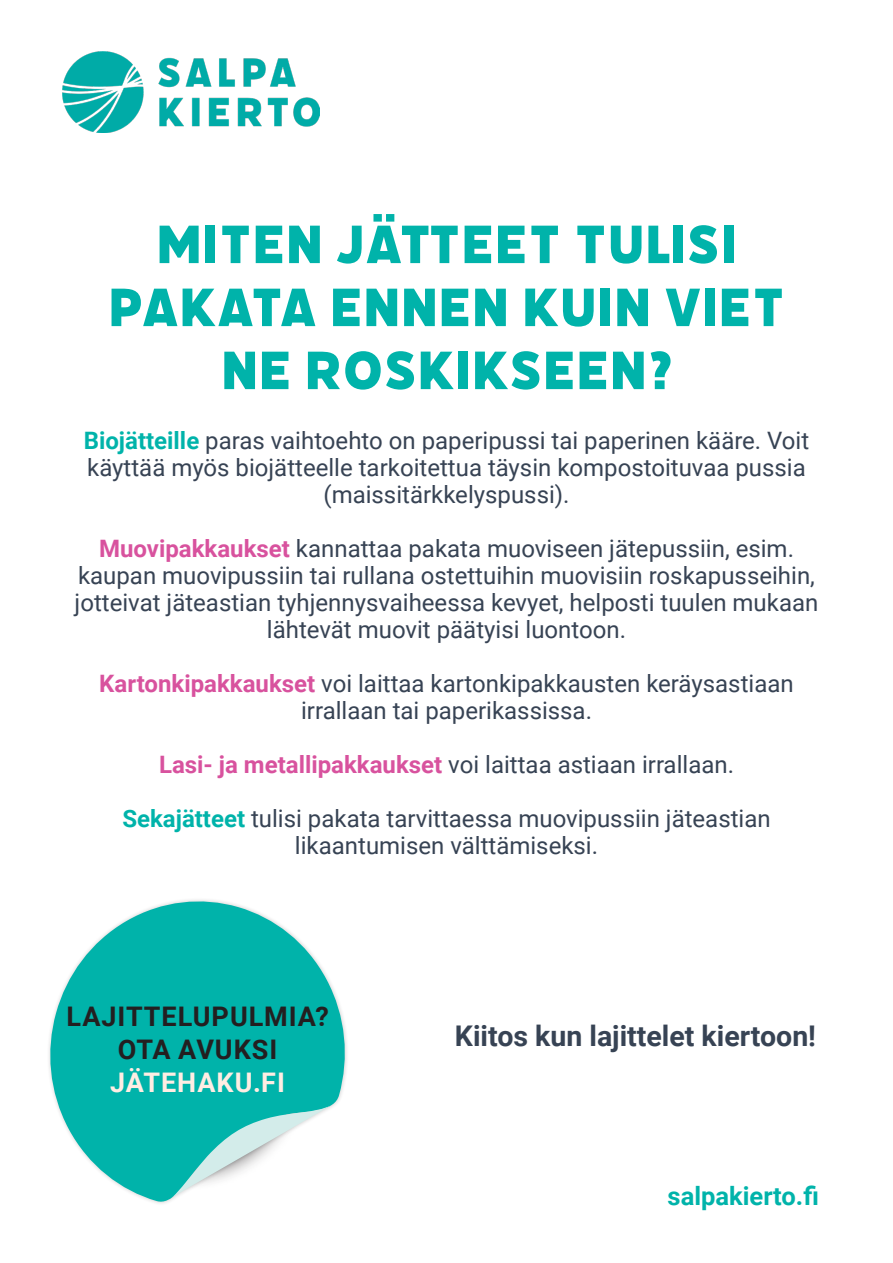
<style>
.page{position:relative;width:893px;height:1263px;background:#fff}
.page>*{position:absolute;margin:0;border:0;box-sizing:border-box;transform-origin:0 0}
.t1{font:60px/63px "Filicudi Solid";color:#00b3aa;text-align:center}
.t2{font:700 28.5px "Roboto";color:#374354}
.t3{font:700 27px "Roboto";letter-spacing:.035em;color:#231f20}
.t4{font:700 27px "Roboto";letter-spacing:.035em;color:#ffede3}
.t5{font:700 25.5px "Roboto";color:#00b3aa}
.t6{font:24px/27px "Roboto";color:#374354;text-align:center}
.s1{font-weight:700;color:#00b3aa}
.s2{font-weight:700;color:#d8529e}
</style>
<div class="page">
<img style="left:62px;top:51px;width:257px;height:81px">
<svg style="left:49px;top:900px;width:298px;height:304px;fill:#00b3aa"></svg>
<svg style="left:167px;top:1104px;width:167px;height:96px"></svg>
<p class="t1" style="left:108px;top:214px;width:679px">MITEN JÄTTEET TULISI<br>PAKATA ENNEN KUIN VIET<br>NE ROSKIKSEEN?</p>
<p class="t6" style="left:84px;top:426px;width:727px"><span class="s1">Biojätteille</span> paras vaihtoehto on paperipussi tai paperinen kääre. Voit käyttää myös biojätteelle tarkoitettua täysin kompostoituvaa pussia (maissitärkkelyspussi).</p>
<p class="t6" style="left:75px;top:534px;width:745px"><span class="s2">Muovipakkaukset</span> kannattaa pakata muoviseen jätepussiin, esim. kaupan muovipussiin tai rullana ostettuihin muovisiin roskapusseihin, jotteivat jäteastian tyhjennysvaiheessa kevyet, helposti tuulen mukaan lähtevät muovit päätyisi luontoon.</p>
<p class="t6" style="left:99px;top:669px;width:696px"><span class="s2">Kartonkipakkaukset</span> voi laittaa kartonkipakkausten keräysastiaan irrallaan tai paperikassissa.</p>
<p class="t6" style="left:159px;top:750px;width:576px"><span class="s2">Lasi- ja metallipakkaukset</span> voi laittaa astiaan irrallaan.</p>
<p class="t6" style="left:122px;top:804px;width:650px"><span class="s1">Sekajätteet</span> tulisi pakata tarvittaessa muovipussiin jäteastian likaantumisen välttämiseksi.</p>
<p class="t3" style="left:67px;top:997px;width:264px">LAJITTELUPULMIA?</p>
<p class="t3" style="left:118px;top:1030px;width:161px">OTA AVUKSI</p>
<p class="t4" style="left:110px;top:1063px;width:176px">JÄTEHAKU.FI</p>
<p class="t2" style="left:455px;top:1016px;width:363px">Kiitos kun lajittelet kiertoon!</p>
<p class="t5" style="left:668px;top:1178px;width:153px">salpakierto.fi</p>
</div>
